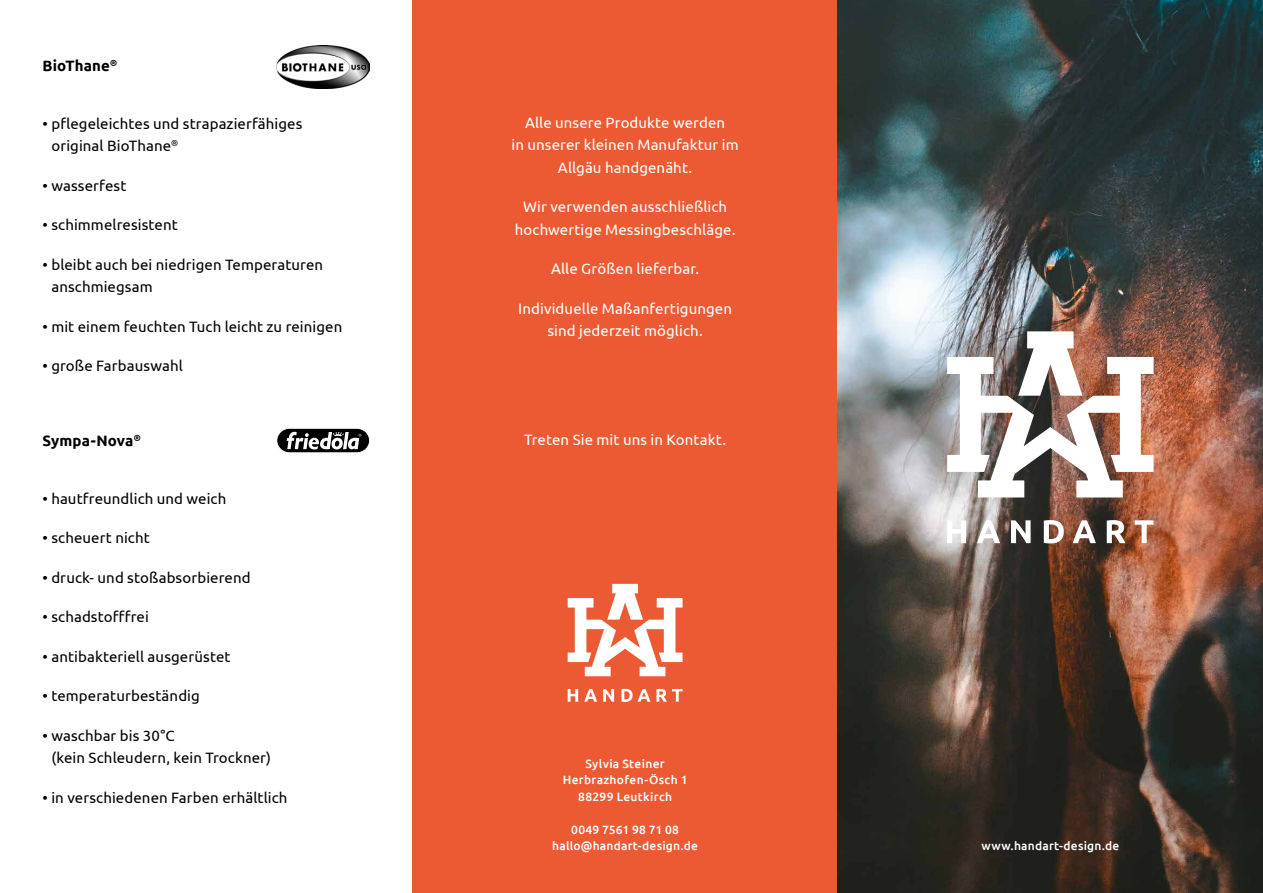
<style>
.page{position:relative;width:1263px;height:893px;background:#fff}
.page>*{position:absolute;margin:0;border:0;box-sizing:border-box;transform-origin:0 0}
.t1{font:15px/22.5px "Ubuntu";letter-spacing:.005em;color:#000}
.t2{font:15px/22.5px "Ubuntu";letter-spacing:.005em;color:#fff;text-align:center}
.t3{font:700 15px "Ubuntu";letter-spacing:.01em;color:#000}
.t4{font:500 12px/16.5px "Ubuntu";letter-spacing:.025em;color:#fff;text-align:center}
</style>
<div class="page">
<div style="left:412px;top:0;width:430px;height:893px;background:#eb5a33"></div>
<img style="left:838px;top:0;width:425px;height:893px">
<svg style="left:947px;top:520px;width:19px;height:23px"></svg>
<svg style="left:977px;top:520px;width:23px;height:23px"></svg>
<svg style="left:1011px;top:520px;width:19px;height:23px"></svg>
<svg style="left:1044px;top:520px;width:20px;height:23px"></svg>
<svg style="left:1073px;top:520px;width:23px;height:23px"></svg>
<svg style="left:1107px;top:520px;width:18px;height:23px"></svg>
<svg style="left:1135px;top:520px;width:18px;height:23px"></svg>
<img style="left:947px;top:331px;width:206px;height:166px">
<svg style="left:568px;top:689px;width:10px;height:13px"></svg>
<svg style="left:584px;top:689px;width:13px;height:13px"></svg>
<svg style="left:603px;top:689px;width:11px;height:13px"></svg>
<svg style="left:621px;top:689px;width:29px;height:13px"></svg>
<svg style="left:656px;top:689px;width:26px;height:13px"></svg>
<svg style="left:568px;top:584px;width:114px;height:92px"></svg>
<img style="left:276px;top:45px;width:94px;height:43px">
<svg style="left:276px;top:428px;width:94px;height:25px"></svg>
<p class="t3" style="left:43px;top:56px;width:76px">BioThane<sup>®</sup></p>
<p class="t1" style="left:51px;top:112px;width:253px;text-indent:-9px">• pflegeleichtes und strapazierfähiges original BioThane<sup>®</sup></p>
<p class="t1" style="left:43px;top:174px;width:85px">• wasserfest</p>
<p class="t1" style="left:43px;top:213px;width:137px">• schimmelresistent</p>
<p class="t1" style="left:51px;top:253px;width:273px;text-indent:-9px">• bleibt auch bei niedrigen Temperaturen anschmiegsam</p>
<p class="t1" style="left:43px;top:315px;width:301px">• mit einem feuchten Tuch leicht zu reinigen</p>
<p class="t1" style="left:43px;top:354px;width:142px">• große Farbauswahl</p>
<p class="t3" style="left:43px;top:432px;width:100px">Sympa-Nova<sup>®</sup></p>
<p class="t1" style="left:43px;top:487px;width:185px">• hautfreundlich und weich</p>
<p class="t1" style="left:43px;top:526px;width:109px">• scheuert nicht</p>
<p class="t1" style="left:43px;top:566px;width:210px">• druck- und stoßabsorbierend</p>
<p class="t1" style="left:43px;top:605px;width:108px">• schadstofffrei</p>
<p class="t1" style="left:43px;top:645px;width:190px">• antibakteriell ausgerüstet</p>
<p class="t1" style="left:43px;top:684px;width:159px">• temperaturbeständig</p>
<p class="t1" style="left:51px;top:724px;width:221px;text-indent:-9px">• waschbar bis 30°C<br>(kein Schleudern, kein Trockner)</p>
<p class="t1" style="left:43px;top:786px;width:246px">• in verschiedenen Farben erhältlich</p>
<p class="t2" style="left:512px;top:110px;width:229px">Alle unsere Produkte werden<br>in unserer kleinen Manufaktur im<br>Allgäu handgenäht.</p>
<p class="t2" style="left:515px;top:195px;width:222px">Wir verwenden ausschließlich hochwertige Messingbeschläge.</p>
<p class="t2" style="left:551px;top:257px;width:150px">Alle Größen lieferbar.</p>
<p class="t2" style="left:518px;top:296px;width:215px">Individuelle Maßanfertigungen sind jederzeit möglich.</p>
<p class="t2" style="left:524px;top:428px;width:203px">Treten Sie mit uns in Kontakt.</p>
<p class="t4" style="left:563px;top:755px;width:126px">Sylvia Steiner<br>Herbrazhofen-Ösch 1<br>88299 Leutkirch</p>
<p class="t4" style="left:552px;top:821px;width:147px">0049 7561 98 71 08 hallo@handart-design.de</p>
<p class="t4" style="left:981px;top:837px;width:139px">www.handart-design.de</p>
</div>
